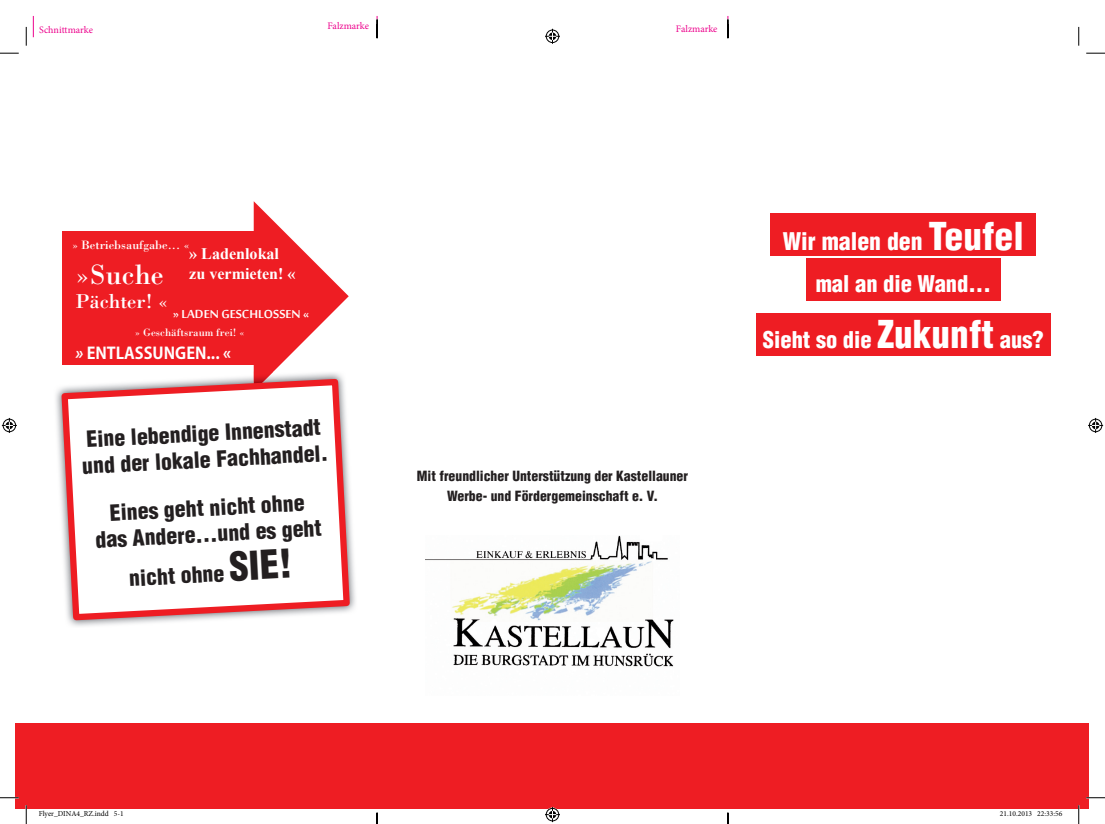
<style>
.page{position:relative;width:1105px;height:824px;background:#fff}
.page>*{position:absolute;margin:0;border:0;box-sizing:border-box;transform-origin:0 0}
.t1{font:28.75px "Bodoni Std";color:#fff}
.t2{font:900 condensed 23.75px "Helvetica LT Std";color:#fff}
.t3{font:900 condensed 22.5px "Helvetica LT Std";color:#fff}
.t4{font:900 condensed 21.88px/26.2px "Helvetica LT Std";color:#231f20}
.t5{font:20.75px "Bodoni Std";color:#fff}
.t6{font:700 16.12px/19.2px "Times New Roman";color:#fff}
.t7{font:700 16.12px "Koz Go Pro";color:#fff}
.t8{font:700 15.88px "Sakkal Majalla";color:#fff}
.t9{font:900 condensed 13.75px/20px "Helvetica LT Std";color:#231f20;text-align:center}
.t10{font:12.5px "Bodoni Std";color:#fff}
.t11{font:11px "Bodoni Std";color:#fff}
.t12{font:10px "Minion Pro";letter-spacing:-.005em;color:#ed028c}
.t13{font:7.5px "Minion Pro";color:#000}
.s1{font-size:38.75px}
.s2{font-size:37.5px}
</style>
<div class="page">
<div style="left:756px;top:313px;width:294px;height:42px;background:#ee1d23"></div>
<div style="left:806px;top:259px;width:195px;height:42px;background:#ee1d23"></div>
<div style="left:770px;top:213px;width:266px;height:43px;background:#ee1d23"></div>
<img style="left:425px;top:535px;width:249px;height:132px">
<div style="left:16px;top:723px;width:1073px;height:85px;background:#ee1d23"></div>
<div style="left:62px;top:231px;width:192px;height:133px;background:#ee1d23"></div>
<svg style="left:254px;top:201px;width:95px;height:170px"></svg>
<img style="left:56px;top:371px;width:300px;height:255px">
<img style="left:254px;top:371px;width:20px;height:4px">
<svg style="left:58px;top:375px;width:295px;height:248px"></svg>
<svg style="left:33px;top:16px;width:1px;height:21px"></svg>
<svg style="left:0;top:52px;width:19px;height:2px"></svg>
<svg style="left:1086px;top:52px;width:19px;height:2px"></svg>
<svg style="left:0;top:796px;width:19px;height:2px"></svg>
<svg style="left:1086px;top:796px;width:19px;height:2px"></svg>
<svg style="left:25px;top:27px;width:2px;height:19px"></svg>
<svg style="left:25px;top:805px;width:2px;height:18px"></svg>
<svg style="left:1078px;top:27px;width:1px;height:19px"></svg>
<svg style="left:1078px;top:805px;width:1px;height:18px"></svg>
<svg style="left:545px;top:29px;width:15px;height:15px"></svg>
<svg style="left:545px;top:807px;width:15px;height:15px"></svg>
<svg style="left:2px;top:418px;width:15px;height:15px"></svg>
<svg style="left:1088px;top:418px;width:15px;height:15px"></svg>
<svg style="left:376px;top:16px;width:2px;height:22px"></svg>
<svg style="left:376px;top:812px;width:2px;height:11px"></svg>
<svg style="left:727px;top:16px;width:2px;height:22px"></svg>
<svg style="left:727px;top:812px;width:2px;height:11px"></svg>
<p class="t12" style="left:39px;top:23px;width:55px">Schnittmarke</p>
<p class="t12" style="left:327px;top:19px;width:43px">Falzmarke</p>
<p class="t12" style="left:676px;top:22px;width:43px">Falzmarke</p>
<p class="t10" style="left:72px;top:237px;width:119px">» Betriebsaufgabe... «</p>
<p class="t6" style="left:189px;top:243px;width:108px">» Ladenlokal zu vermieten! «</p>
<h1 class="t1" style="left:76px;top:256px;width:89px">»Suche</h1>
<p class="t5" style="left:76px;top:289px;width:94px">Pächter! «</p>
<p class="t7" style="left:76px;top:342px;width:157px">» ENTLASSUNGEN... «</p>
<p class="t8" style="left:173px;top:305px;width:137px">» LADEN GESCHLOSSEN «</p>
<p class="t11" style="left:135px;top:325px;width:111px">» Geschäftsraum frei! «</p>
<p class="t4" style="left:80px;top:426px;width:248px;rotate:-3deg">eine lebendige innenstadt und der lokale Fachhandel.</p>
<p class="t4" style="left:93px;top:500px;width:228px;text-align:center;rotate:-3deg">eines geht nicht ohne das Andere...und es geht</p>
<p class="t4" style="left:128px;top:564px;width:165px;rotate:-3deg">nicht ohne <span class="s1">Sie!</span></p>
<p class="t9" style="left:417px;top:466px;width:273px">Mit freundlicher unterstützung der Kastellauner<br>Werbe- und Fördergemeinschaft e. V.</p>
<p class="t2" style="left:783px;top:226px;width:242px">Wir malen den <span class="s2">Teufel</span></p>
<p class="t3" style="left:816px;top:269px;width:177px">mal an die Wand...</p>
<p class="t3" style="left:763px;top:325px;width:282px">Sieht so die <span class="s2">Zukunft</span> aus?</p>
<p class="t13" style="left:39px;top:809px;width:87px">Flyer_DINA4_RZ.indd 5-1</p>
<p class="t13" style="left:1000px;top:809px;width:64px">21.10.2013 22:33:56</p>
</div>
